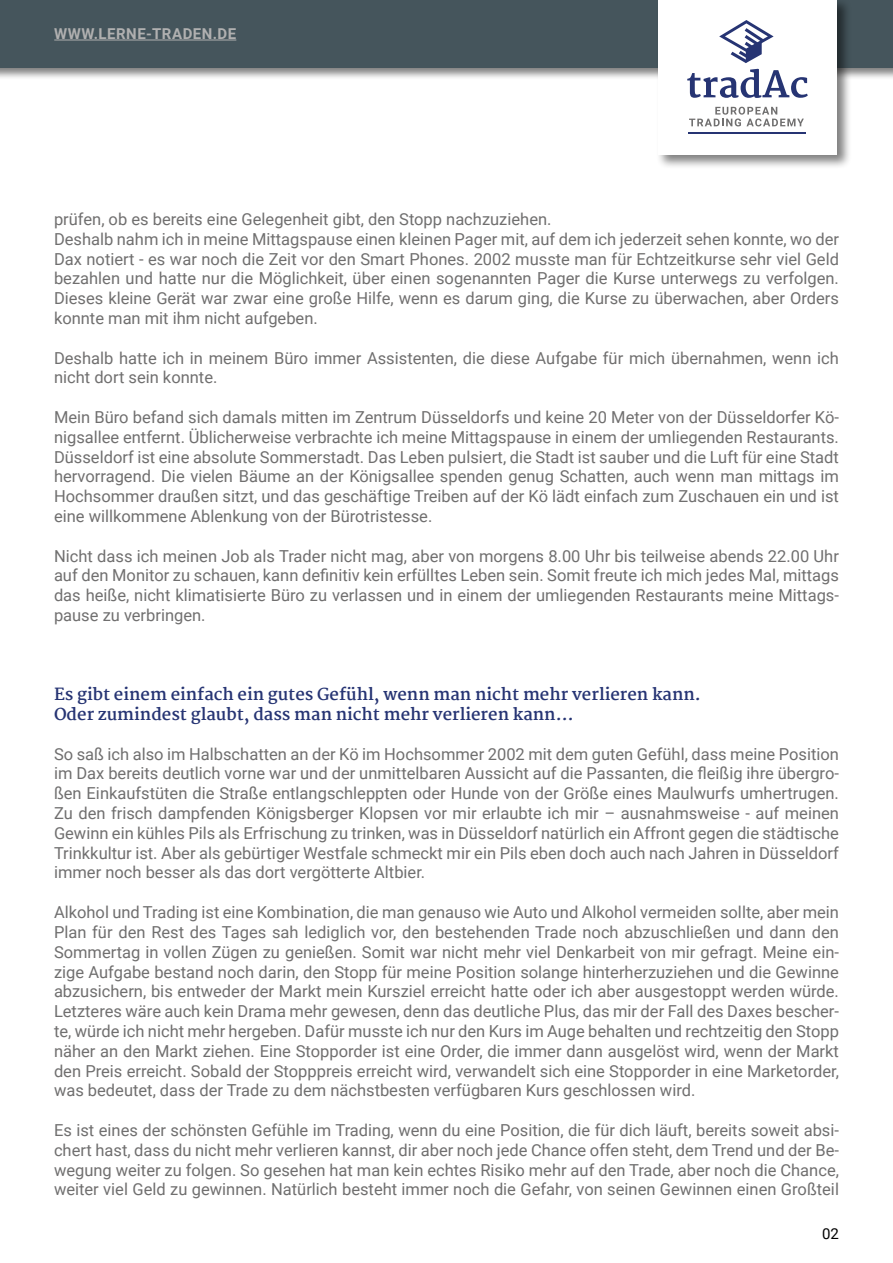
<style>
.page{position:relative;width:893px;height:1263px;background:#fff}
.page>*{position:absolute;margin:0;border:0;box-sizing:border-box;transform-origin:0 0}
.t1{font:16.5px/19.8px "Roboto";color:#706f6f;text-align:justify}
.t2{font:700 16.5px/19.8px "Martel";color:#263473}
.t3{font:700 15px "Roboto";letter-spacing:.035em;color:#b0b0b0}
.t4{font:15px "Roboto";color:#000}
</style>
<div class="page">
<div style="left:0;top:0;width:893px;height:79px;background:#000;opacity:.5"></div>
<div style="left:0;top:0;width:893px;height:67px;background:#45555c"></div>
<div style="left:656px;top:0;width:195px;height:169px;background:#000;opacity:.5"></div>
<div style="left:658px;top:0;width:179px;height:155px;background:#fff"></div>
<svg style="left:687px;top:69px;width:121px;height:29px"></svg>
<svg style="left:689px;top:107px;width:115px;height:19px"></svg>
<hr style="left:688px;top:132px;width:118px;height:2px;background:#263473">
<svg style="left:719px;top:20px;width:55px;height:43px"></svg>
<hr style="left:54px;top:40px;width:182px;height:1px;background:#b0b0b0">
<p class="t3" style="left:54px;top:23px;width:183px">WWW.LERNE-TRADEN.DE</p>
<p class="t1" style="left:54px;top:209px;width:786px;text-align:left">prüfen, ob es bereits eine Gelegenheit gibt, den Stopp nachzuziehen.<br>Deshalb nahm ich in meine Mittagspause einen kleinen Pager mit, auf dem ich jederzeit sehen konnte, wo der Dax notiert - es war noch die Zeit vor den Smart Phones. 2002 musste man für Echtzeitkurse sehr viel Geld bezahlen und hatte nur die Möglichkeit, über einen sogenannten Pager die Kurse unterwegs zu verfolgen.<br>Dieses kleine Gerät war zwar eine große Hilfe, wenn es darum ging, die Kurse zu überwachen, aber Orders konnte man mit ihm nicht aufgeben.</p>
<p class="t1" style="left:54px;top:347px;width:786px">Deshalb hatte ich in meinem Büro immer Assistenten, die diese Aufgabe für mich übernahmen, wenn ich nicht dort sein konnte.</p>
<p class="t1" style="left:54px;top:407px;width:786px">Mein Büro befand sich damals mitten im Zentrum Düsseldorfs und keine 20 Meter von der Düsseldorfer Kö&shy;nigsallee entfernt. Üblicherweise verbrachte ich meine Mittagspause in einem der umliegenden Restaurants.<br>Düsseldorf ist eine absolute Sommerstadt. Das Leben pulsiert, die Stadt ist sauber und die Luft für eine Stadt hervorragend. Die vielen Bäume an der Königsallee spenden genug Schatten, auch wenn man mittags im Hochsommer draußen sitzt, und das geschäftige Treiben auf der Kö lädt einfach zum Zuschauen ein und ist eine willkommene Ablenkung von der Bürotristesse.</p>
<p class="t1" style="left:54px;top:545px;width:786px">Nicht dass ich meinen Job als Trader nicht mag, aber von morgens 8.00 Uhr bis teilweise abends 22.00 Uhr auf den Monitor zu schauen, kann definitiv kein erfülltes Leben sein. Somit freute ich mich jedes Mal, mittags das heiße, nicht klimatisierte Büro zu verlassen und in einem der umliegenden Restaurants meine Mittags&shy;pause zu verbringen.</p>
<p class="t2" style="left:54px;top:685px;width:648px">Es gibt einem einfach ein gutes Gefühl, wenn man nicht mehr verlieren kann.<br>Oder zumindest glaubt, dass man nicht mehr verlieren kann…</p>
<p class="t1" style="left:54px;top:743px;width:786px">So saß ich also im Halbschatten an der Kö im Hochsommer 2002 mit dem guten Gefühl, dass meine Position im Dax bereits deutlich vorne war und der unmittelbaren Aussicht auf die Passanten, die fleißig ihre übergro&shy;ßen Einkaufstüten die Straße entlangschleppten oder Hunde von der Größe eines Maulwurfs umhertrugen.<br>Zu den frisch dampfenden Königsberger Klopsen vor mir erlaubte ich mir – ausnahmsweise - auf meinen Gewinn ein kühles Pils als Erfrischung zu trinken, was in Düsseldorf natürlich ein Affront gegen die städtische Trinkkultur ist. Aber als gebürtiger Westfale schmeckt mir ein Pils eben doch auch nach Jahren in Düsseldorf immer noch besser als das dort vergötterte Altbier.</p>
<p class="t1" style="left:54px;top:902px;width:786px">Alkohol und Trading ist eine Kombination, die man genauso wie Auto und Alkohol vermeiden sollte, aber mein Plan für den Rest des Tages sah lediglich vor, den bestehenden Trade noch abzuschließen und dann den Sommertag in vollen Zügen zu genießen. Somit war nicht mehr viel Denkarbeit von mir gefragt. Meine ein&shy;zige Aufgabe bestand noch darin, den Stopp für meine Position solange hinterherzuziehen und die Gewinne abzusichern, bis entweder der Markt mein Kursziel erreicht hatte oder ich aber ausgestoppt werden würde.<br>Letzteres wäre auch kein Drama mehr gewesen, denn das deutliche Plus, das mir der Fall des Daxes bescher&shy;te, würde ich nicht mehr hergeben. Dafür musste ich nur den Kurs im Auge behalten und rechtzeitig den Stopp näher an den Markt ziehen. Eine Stopporder ist eine Order, die immer dann ausgelöst wird, wenn der Markt den Preis erreicht. Sobald der Stopppreis erreicht wird, verwandelt sich eine Stopporder in eine Marketorder, was bedeutet, dass der Trade zu dem nächstbesten verfügbaren Kurs geschlossen wird.</p>
<p class="t1" style="left:54px;top:1119px;width:786px">Es ist eines der schönsten Gefühle im Trading, wenn du eine Position, die für dich läuft, bereits soweit absi&shy;chert hast, dass du nicht mehr verlieren kannst, dir aber noch jede Chance offen steht, dem Trend und der Be&shy;wegung weiter zu folgen. So gesehen hat man kein echtes Risiko mehr auf den Trade, aber noch die Chance, weiter viel Geld zu gewinnen. Natürlich besteht immer noch die Gefahr, von seinen Gewinnen einen Großteil</p>
<p class="t4" style="left:822px;top:1223px;width:18px">02</p>
</div>
